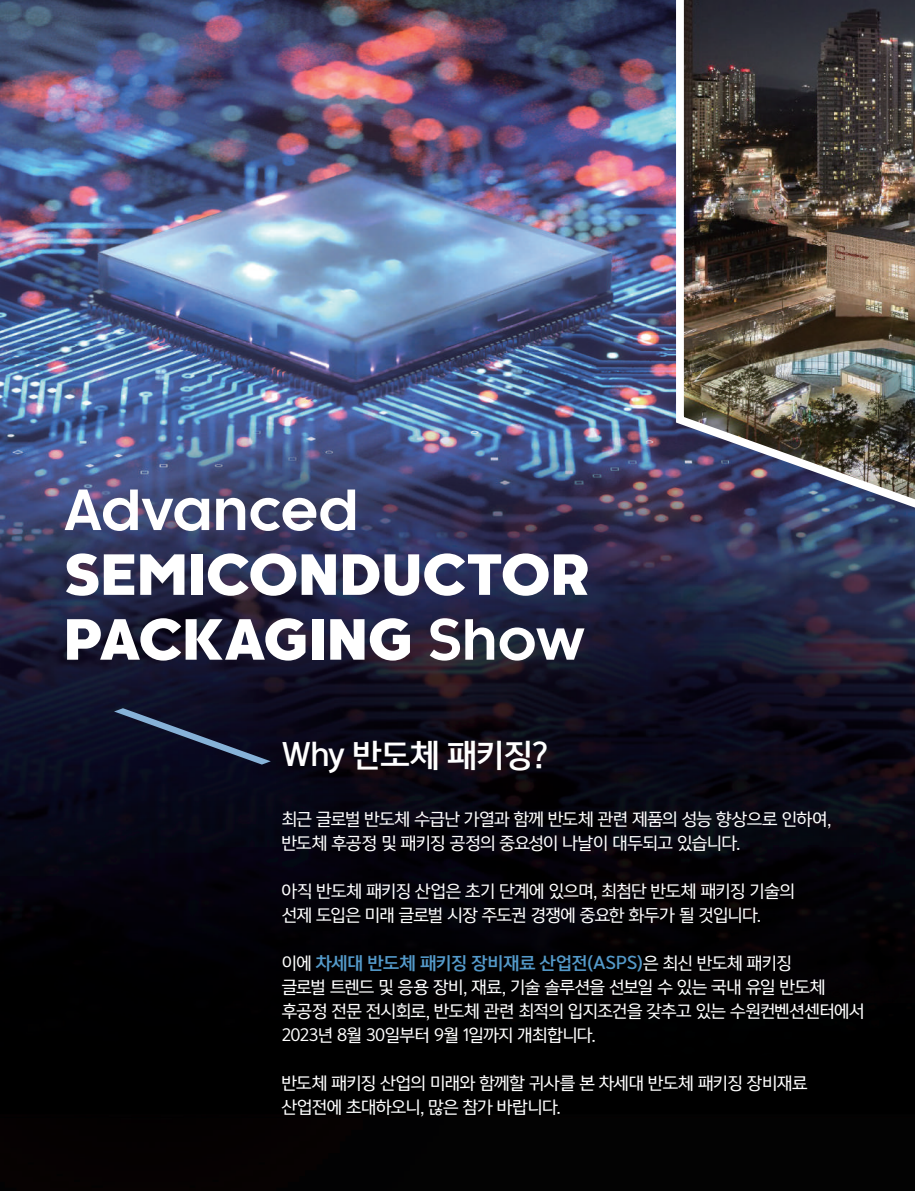
<style>
.page{position:relative;width:915px;height:1191px;background:#fff}
.page>*{position:absolute;margin:0;border:0;box-sizing:border-box;transform-origin:0 0}
.t1{font:800 54px/64.8px "Kaleko 105";letter-spacing:.005em;color:#fff}
.t2{font:700 54px "Kaleko 105";letter-spacing:-.01em;color:#fff}
.t3{font:30px "Yoon Gothic Pro 770";letter-spacing:-.035em;color:#fff}
.t4{font:16.5px/24px "Yoon Gothic Pro 750";letter-spacing:-.04em;color:#fff}
.t5{font:16.5px "Yoon Gothic Pro 770";letter-spacing:-.015em;color:#549aca}
.s1{font-weight:700}
.s2{font-family:"Yoon Gothic Pro 750";color:#fff}
</style>
<div class="page">
<img style="left:0;top:0;width:914px;height:1191px">
<img style="left:672px;top:0;width:242px;height:692px">
<svg style="left:114px;top:707px;width:157px;height:58px;background:#171c34"></svg>
<h1 class="t2" style="left:64px;top:479px;width:296px">Advanced</h1>
<h1 class="t1" style="left:64px;top:544px;width:527px">SEMICONDUCTOR<br>PACKAGING <span class="s1">Show</span></h1>
<h2 class="t3" style="left:281px;top:733px;width:269px">Why 반도체 패키징?</h2>
<p class="t4" style="left:281px;top:807px;width:551px">최근 글로벌 반도체 수급난 가열과 함께 반도체 관련 제품의 성능 향상으로 인하여, 반도체 후공정 및 패키징 공정의 중요성이 나날이 대두되고 있습니다.</p>
<p class="t4" style="left:281px;top:879px;width:514px">아직 반도체 패키징 산업은 초기 단계에 있으며, 최첨단 반도체 패키징 기술의 선제 도입은 미래 글로벌 시장 주도권 경쟁에 중요한 화두가 될 것입니다.</p>
<p class="t5" style="left:281px;top:951px;width:511px"><span class="s2">이에</span> 차세대 반도체 패키징 장비재료 산업전(ASPS)<span class="s2">은 최신 반도체 패키징</span></p>
<p class="t4" style="left:281px;top:975px;width:584px">글로벌 트렌드 및 응용 장비, 재료, 기술 솔루션을 선보일 수 있는 국내 유일 반도체 후공정 전문 전시회로, 반도체 관련 최적의 입지조건을 갖추고 있는 수원컨벤션센터에서<br>2023년 8월 30일부터 9월 1일까지 개최합니다.</p>
<p class="t4" style="left:281px;top:1071px;width:527px">반도체 패키징 산업의 미래와 함께할 귀사를 본 차세대 반도체 패키징 장비재료 산업전에 초대하오니, 많은 참가 바랍니다.</p>
</div>
